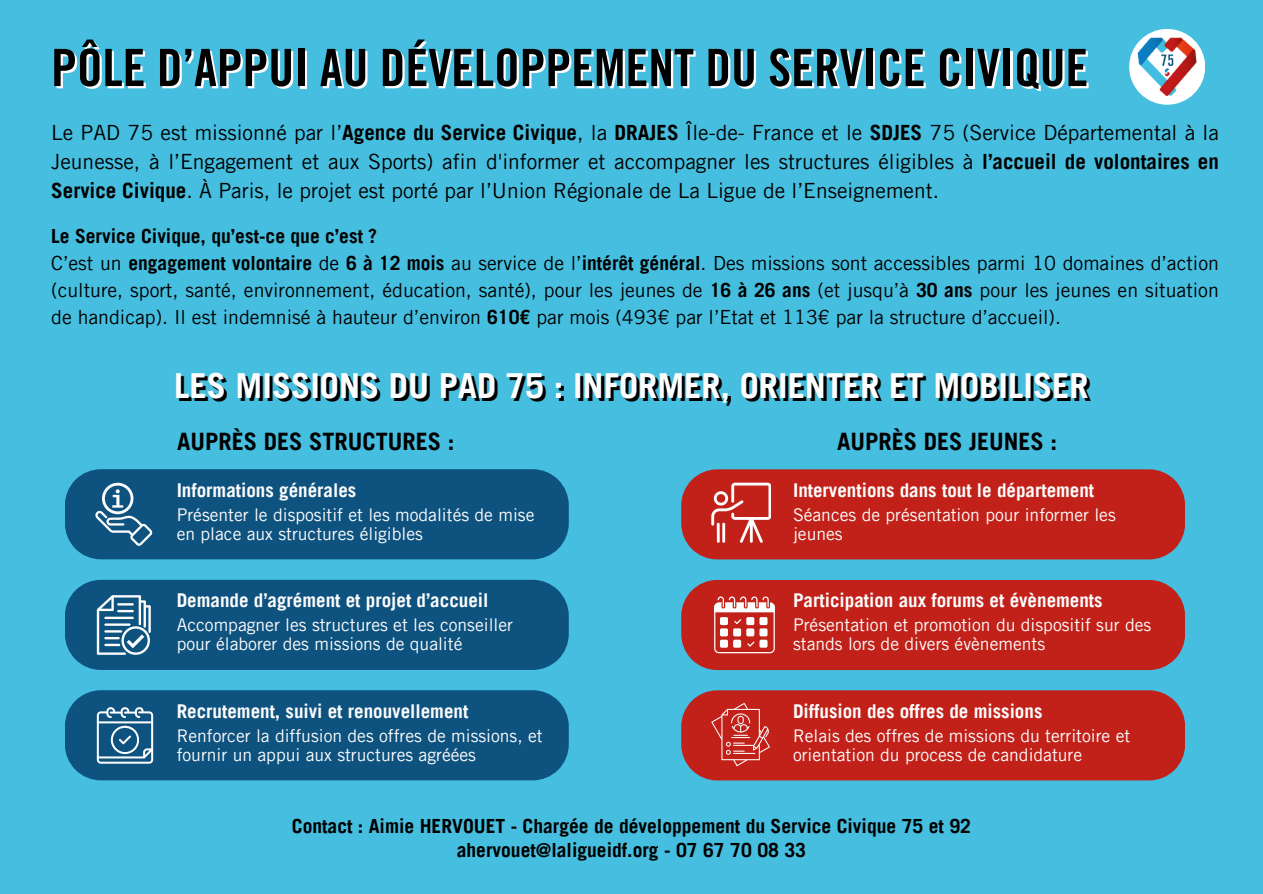
<style>
.page{position:relative;width:1263px;height:894px;background:#fff}
.page>*{position:absolute;margin:0;border:0;box-sizing:border-box;transform-origin:0 0}
.t1{font:51.45px "Trade Gothic LT Pro Bd Cn 20";color:#000}
.t2{font:700 34.5px "Trade Gothic LT Pro";color:#000}
.t3{font:700 24px "Trade Gothic LT Pro";color:#000}
.t4{font:21px/29.2px "Trade Gothic LT Pro";color:#000;text-align:justify}
.t5{font:19.5px/27px "Trade Gothic LT Pro";color:#000}
.t6{font:700 19.5px/23.7px "Trade Gothic LT Pro";color:#000;text-align:center}
.t7{font:700 19.05px "Trade Gothic LT Pro";color:#fdfdfd}
.t8{font:17.55px/19.2px "Trade Gothic LT Pro";color:#fdfdfd}
.s1{font-weight:700}
</style>
<div class="page">
<div style="left:0;top:0;width:1263px;height:893px;background:#45bedf"></div>
<div style="left:1129px;top:29px;width:76px;height:76px;background:#fff;border-radius:38px"></div>
<div style="left:65px;top:469px;width:504px;height:90px;background:#0e527f"></div>
<div style="left:65px;top:579px;width:504px;height:90px;background:#0e527f"></div>
<div style="left:65px;top:690px;width:504px;height:90px;background:#0e527f"></div>
<div style="left:681px;top:469px;width:504px;height:90px;background:#c12119"></div>
<div style="left:681px;top:580px;width:504px;height:90px;background:#c12119"></div>
<div style="left:681px;top:690px;width:504px;height:90px;background:#c12119"></div>
<svg style="left:714px;top:596px;width:61px;height:57px;background:#d87974"></svg>
<svg style="left:711px;top:702px;width:59px;height:64px;background:#ca423b"></svg>
<svg style="left:711px;top:482px;width:60px;height:60px;background:#cf5650"></svg>
<svg style="left:95px;top:482px;width:57px;height:63px;background:#3e7498"></svg>
<svg style="left:97px;top:705px;width:56px;height:58px;background:#4f80a1"></svg>
<svg style="left:97px;top:595px;width:54px;height:59px;background:#5f8caa"></svg>
<img style="left:1135px;top:35px;width:65px;height:64px">
<p class="t1" style="left:51px;top:49px;width:1039px">PÔLE D’APPUI AU DÉVELOPPEMENT DU SERVICE CIVIQUE</p>
<h5 class="t4" style="left:51px;top:120px;width:1169px">Le PAD 75 est missionné par l’<span class="s1">Agence du Service Civique</span>, la <span class="s1">DRAJES</span> Île-de- France et le <span class="s1">SDJES</span> 75 (Service Départemental à la Jeunesse, à l’Engagement et aux Sports) afin d'informer et accompagner les structures éligibles à <span class="s1">l’accueil de volontaires en Service Civique</span>. À Paris, le projet est porté par l’Union Régionale de La Ligue de l’Enseignement.</h5>
<h2 class="t5" style="left:51px;top:225px;width:1169px"><span class="s1">Le Service Civique, qu’est-ce que c’est ?<br></span>C’est un <span class="s1">engagement volontaire</span> de <span class="s1">6 à 12 mois</span> au service de l’<span class="s1">intérêt général</span>. Des missions sont accessibles parmi 10 domaines d’action (culture, sport, santé, environnement, éducation, santé), pour les jeunes de <span class="s1">16 à 26 ans</span> (et jusqu’à <span class="s1">30 ans</span> pour les jeunes en situation de handicap). Il est indemnisé à hauteur d’environ <span class="s1">610€</span> par mois (493€ par l’Etat et 113€ par la structure d’accueil).</h2>
<h2 class="t2" style="left:177px;top:376px;width:916px">LES MISSIONS DU PAD 75 : INFORMER, ORIENTER ET MOBILISER</h2>
<h3 class="t3" style="left:177px;top:432px;width:279px">AUPRÈS DES STRUCTURES :</h3>
<p class="t7" style="left:177px;top:482px;width:181px">Informations générales</p>
<p class="t8" style="left:177px;top:507px;width:359px">Présenter le dispositif et les modalités de mise en place aux structures éligibles</p>
<h4 class="t7" style="left:177px;top:593px;width:313px">Demande d’agrément et projet d’accueil</h4>
<h3 class="t8" style="left:177px;top:617px;width:338px">Accompagner les structures et les conseiller pour élaborer des missions de qualité</h3>
<p class="t7" style="left:177px;top:703px;width:293px">Recrutement, suivi et renouvellement</p>
<p class="t8" style="left:177px;top:728px;width:367px">Renforcer la diffusion des offres de missions, et fournir un appui aux structures agréées</p>
<h4 class="t3" style="left:837px;top:432px;width:222px">AUPRÈS DES JEUNES :</h4>
<h4 class="t7" style="left:793px;top:482px;width:303px">Interventions dans tout le département</h4>
<p class="t8" style="left:793px;top:507px;width:324px">Séances de présentation pour informer les jeunes</p>
<p class="t7" style="left:793px;top:593px;width:311px">Participation aux forums et évènements</p>
<h4 class="t8" style="left:793px;top:617px;width:360px">Présentation et promotion du dispositif sur des stands lors de divers évènements</h4>
<p class="t7" style="left:793px;top:703px;width:251px">Diffusion des offres de missions</p>
<p class="t8" style="left:793px;top:728px;width:339px">Relais des offres de missions du territoire et orientation du process de candidature</p>
<p class="t6" style="left:292px;top:816px;width:681px">Contact : Aimie HERVOUET - Chargée de développement du Service Civique 75 et 92 ahervouet@laligueidf.org - 07 67 70 08 33</p>
</div>
